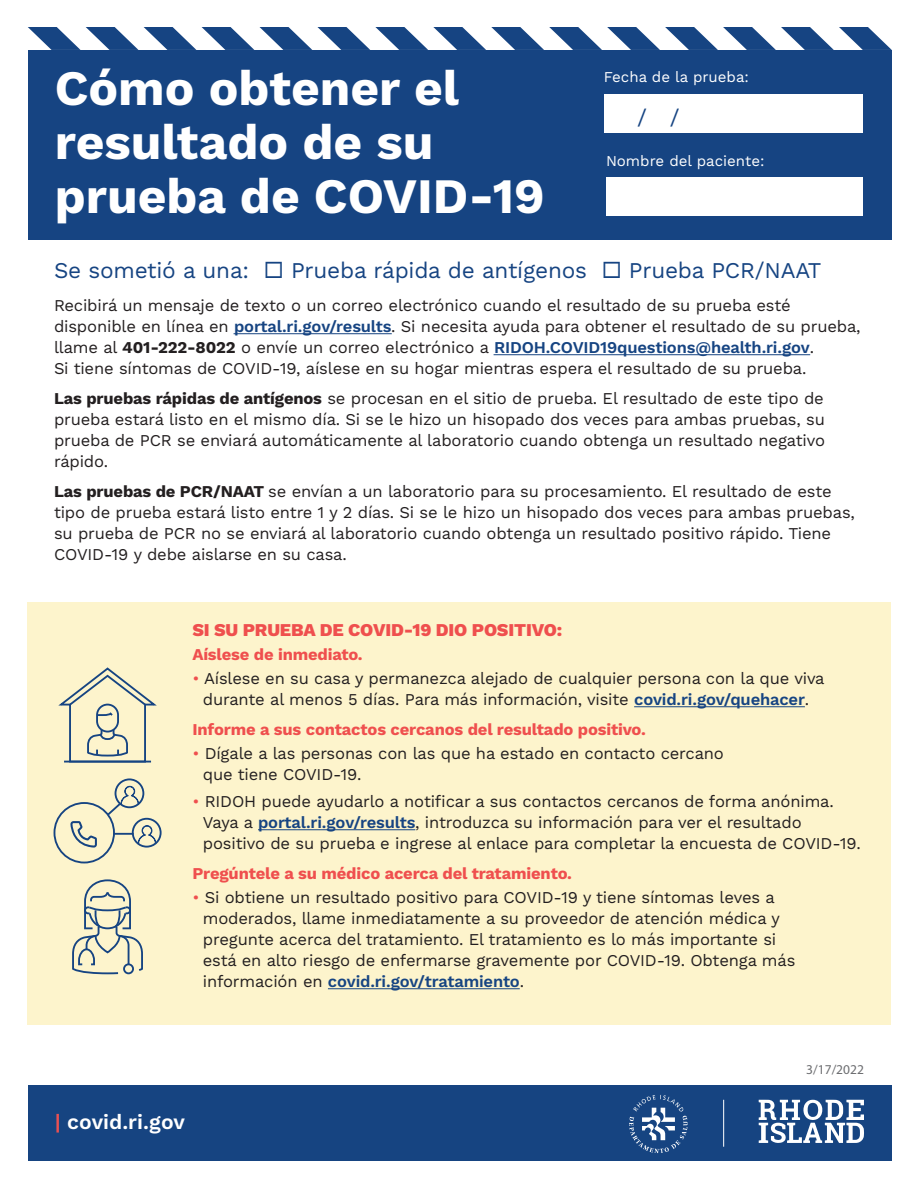
<style>
.page{position:relative;width:918px;height:1188px;background:#fff}
.page>*{position:absolute;margin:0;border:0;box-sizing:border-box;transform-origin:0 0}
.t1{font:700 49.5px/54px "Work Sans";color:#fff}
.t2{font:22.5px "Work Sans";letter-spacing:-.01em;color:#164482}
.t3{font:600 21px "Work Sans";color:#fff}
.t4{font:800 18px "Work Sans";letter-spacing:-.01em;color:#ef4f4e}
.t5{font:16.5px/21px "Work Sans";letter-spacing:-.01em;color:#231f20}
.t6{font:700 16.5px "Work Sans";letter-spacing:-.01em;color:#ef4f4e}
.t7{font:15px "Work Sans";color:#fff}
.t8{font:13.5px "Myriad Pro";color:#6c6d70}
.s1{font-weight:600;color:#164482}
.s2{font-weight:700}
.s3{color:#ef4f4e}
.s4{color:#eb5152}
</style>
<div class="page">
<div style="left:27px;top:602px;width:864px;height:423px;background:#fdf4cc"></div>
<svg style="left:28px;top:27px;width:110px;height:23px"></svg>
<svg style="left:144px;top:27px;width:52px;height:23px"></svg>
<svg style="left:202px;top:27px;width:52px;height:23px"></svg>
<svg style="left:260px;top:27px;width:632px;height:23px"></svg>
<div style="left:28px;top:50px;width:864px;height:189px;background:#164482"></div>
<div style="left:54px;top:802px;width:61px;height:61px;border:2px solid #164482;border-radius:50%"></div>
<div style="left:115px;top:778px;width:29px;height:30px;border:2px solid #164482;border-radius:50%"></div>
<div style="left:132px;top:818px;width:30px;height:30px;border:2px solid #164482;border-radius:50%"></div>
<svg style="left:70px;top:821px;width:27px;height:27px"></svg>
<svg style="left:106px;top:785px;width:33px;height:32px"></svg>
<svg style="left:115px;top:825px;width:42px;height:19px"></svg>
<div style="left:604px;top:94px;width:258px;height:39px;background:#fff"></div>
<div style="left:606px;top:177px;width:256px;height:39px;background:#fff"></div>
<hr style="left:234px;top:333px;width:157px;height:1px;background:#164482">
<hr style="left:494px;top:354px;width:316px;height:1px;background:#164482">
<div style="left:28px;top:1085px;width:864px;height:76px;background:#164481"></div>
<hr style="left:723px;top:1100px;width:1px;height:47px;background:#fff">
<svg style="left:759px;top:1100px;width:105px;height:43px"></svg>
<hr style="left:634px;top:706px;width:171px;height:1px;background:#164482">
<hr style="left:258px;top:829px;width:157px;height:1px;background:#164482">
<hr style="left:328px;top:988px;width:192px;height:1px;background:#164482">
<svg style="left:72px;top:879px;width:71px;height:96px"></svg>
<svg style="left:58px;top:667px;width:99px;height:96px"></svg>
<div style="left:96px;top:704px;width:23px;height:29px;border:2px solid #164482;border-radius:10px"></div>
<svg style="left:629px;top:1095px;width:59px;height:58px"></svg>
<h1 class="t1" style="left:55px;top:64px;width:491px">Cómo obtener el resultado de su prueba de COVID-19</h1>
<p class="t7" style="left:604px;top:68px;width:147px">Fecha de la prueba:</p>
<h2 class="t2" style="left:637px;top:104px;width:44px">/ /</h2>
<p class="t7" style="left:606px;top:152px;width:160px">Nombre del paciente:</p>
<h2 class="t2" style="left:54px;top:258px;width:769px">Se sometió a una: ◻ Prueba rápida de antígenos ◻ Prueba PCR/NAAT</h2>
<p class="t5" style="left:54px;top:296px;width:808px">Recibirá un mensaje de texto o un correo electrónico cuando el resultado de su prueba esté disponible en línea en <span class="s1">portal.ri.gov/results</span>. Si necesita ayuda para obtener el resultado de su prueba, llame al <span class="s2">401-222-8022</span> o envíe un correo electrónico a <span class="s1">RIDOH.COVID19questions@health.ri.gov</span>.<br>Si tiene síntomas de COVID-19, aíslese en su hogar mientras espera el resultado de su prueba.</p>
<p class="t5" style="left:54px;top:389px;width:773px;text-align:justify"><span class="s2">Las pruebas rápidas de antígenos</span> se procesan en el sitio de prueba. El resultado de este tipo de prueba estará listo en el mismo día. Si se le hizo un hisopado dos veces para ambas pruebas, su prueba de PCR se enviará automáticamente al laboratorio cuando obtenga un resultado negativo rápido.</p>
<p class="t5" style="left:54px;top:482px;width:802px"><span class="s2">Las pruebas de PCR/NAAT</span> se envían a un laboratorio para su procesamiento. El resultado de este tipo de prueba estará listo entre 1 y 2 días. Si se le hizo un hisopado dos veces para ambas pruebas, su prueba de PCR no se enviará al laboratorio cuando obtenga un resultado positivo rápido. Tiene COVID-19 y debe aislarse en su casa.</p>
<p class="t4" style="left:192px;top:620px;width:371px">SI SU PRUEBA DE COVID-19 DIO POSITIVO:</p>
<p class="t6" style="left:192px;top:645px;width:172px">Aíslese de inmediato.</p>
<p class="t5" style="left:192px;top:669px;width:634px;text-align:center"><span class="s3">•</span> Aíslese en su casa y permanezca alejado de cualquier persona con la que viva durante al menos 5 días. Para más información, visite <span class="s1">covid.ri.gov/quehacer</span>.</p>
<p class="t6" style="left:192px;top:720px;width:455px">Informe a sus contactos cercanos del resultado positivo.</p>
<p class="t5" style="left:203px;top:744px;width:523px;text-indent:-10px"><span class="s3">•</span> Dígale a las personas con las que ha estado en contacto cercano que tiene COVID-19.</p>
<p class="t5" style="left:203px;top:792px;width:659px;text-indent:-10px"><span class="s3">•</span> RIDOH puede ayudarlo a notificar a sus contactos cercanos de forma anónima.<br>Vaya a <span class="s1">portal.ri.gov/results</span>, introduzca su información para ver el resultado positivo de su prueba e ingrese al enlace para completar la encuesta de COVID-19.</p>
<p class="t6" style="left:192px;top:864px;width:381px">Pregúntele a su médico acerca del tratamiento.</p>
<p class="t5" style="left:203px;top:888px;width:594px;text-indent:-10px"><span class="s3">•</span> Si obtiene un resultado positivo para COVID-19 y tiene síntomas leves a moderados, llame inmediatamente a su proveedor de atención médica y pregunte acerca del tratamiento. El tratamiento es lo más importante si está en alto riesgo de enfermarse gravemente por COVID-19. Obtenga más información en <span class="s1">covid.ri.gov/tratamiento</span>.</p>
<p class="t3" style="left:55px;top:1109px;width:132px"><span class="s4">|</span> covid.ri.gov</p>
<p class="t8" style="left:806px;top:1061px;width:59px">3/17/2022</p>
</div>
